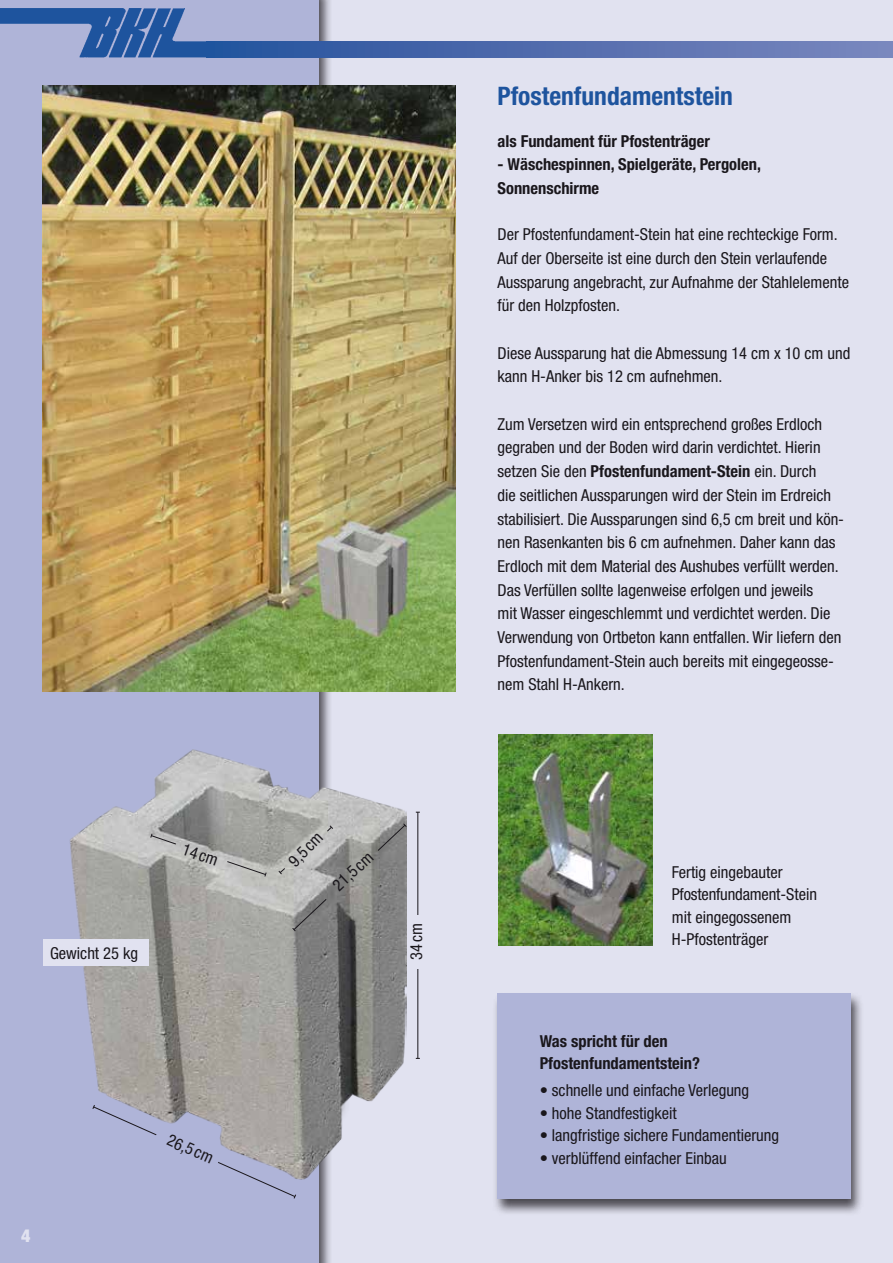
<style>
.page{position:relative;width:893px;height:1263px;background:#e1e2f0}
.page>*{position:absolute;margin:0;border:0;box-sizing:border-box;transform-origin:0 0}
.t1{font:700 condensed 25.5px "Helvetica Neue";color:#1e549e}
.t2{font:900 condensed 18px "Helvetica Neue";color:#e1e2f0}
.t3{font:condensed 16.5px/23.7px "Helvetica Neue";color:#1a171c}
.t4{font:700 condensed 16.5px/23.2px "Helvetica Neue";color:#1a171c}
.s1{font-weight:700}
</style>
<div class="page">
<div style="left:0;top:0;width:319px;height:1263px;background:#afb4d8"></div>
<img style="left:0;top:8px;width:209px;height:50px">
<div style="left:206px;top:41px;width:687px;height:16px;background:linear-gradient(to right,#24529d,#7d87be)"></div>
<img style="left:70px;top:749px;width:336px;height:431px">
<hr style="left:417px;top:812px;width:1px;height:246px;background:#1a171c">
<div style="left:409px;top:916px;width:23px;height:53px;background:#e1e2f0"></div>
<svg style="left:226px;top:860px;width:41px;height:17px"></svg>
<svg style="left:150px;top:833px;width:27px;height:12px"></svg>
<svg style="left:278px;top:867px;width:8px;height:8px"></svg>
<svg style="left:326px;top:824px;width:8px;height:8px"></svg>
<svg style="left:291px;top:898px;width:36px;height:34px"></svg>
<svg style="left:92px;top:1104px;width:205px;height:95px"></svg>
<div style="left:43px;top:939px;width:105px;height:27px;background:#e1e2f0"></div>
<svg style="left:377px;top:822px;width:30px;height:30px"></svg>
<img style="left:498px;top:734px;width:155px;height:211px">
<img style="left:43px;top:85px;width:412px;height:607px">
<div style="left:492px;top:991px;width:372px;height:224px;background:#1a171c;opacity:.75"></div>
<div style="left:497px;top:993px;width:353px;height:206px;background:#afb4d8"></div>
<p class="t3" style="left:50px;top:941px;width:89px">Gewicht 25 kg</p>
<p class="t3" style="left:187px;top:837px;width:38px;rotate:19deg">14 cm</p>
<p class="t2" style="left:21px;top:1224px;width:11px">4</p>
<p class="t3" style="left:173px;top:1128px;width:50px;rotate:24deg">26,5 cm</p>
<p class="t3" style="left:283px;top:855px;width:42px;rotate:-46deg">9,5 cm</p>
<p class="t3" style="left:327px;top:879px;width:50px;rotate:-43deg">21,5 cm</p>
<p class="t3" style="left:404px;top:960px;width:38px;rotate:-90deg">34 cm</p>
<h1 class="t1" style="left:497px;top:80px;width:237px">Pfostenfundamentstein</h1>
<p class="t4" style="left:497px;top:129px;width:214px">als Fundament für Pfostenträger</p>
<p class="t4" style="left:497px;top:153px;width:265px">- Wäschespinnen, Spielgeräte, Pergolen,<br>Sonnenschirme</p>
<p class="t3" style="left:497px;top:222px;width:353px">Der Pfostenfundament-Stein hat eine rechteckige Form.<br>Auf der Oberseite ist eine durch den Stein verlaufende Aussparung angebracht, zur Aufnahme der Stahlelemente für den Holzpfosten.</p>
<p class="t3" style="left:497px;top:341px;width:354px">Diese Aussparung hat die Abmessung 14 cm x 10 cm und kann H-Anker bis 12 cm aufnehmen.</p>
<p class="t3" style="left:497px;top:412px;width:348px">Zum Versetzen wird ein entsprechend großes Erdloch gegraben und der Boden wird darin verdichtet. Hierin setzen Sie den <span class="s1">Pfostenfundament-Stein</span> ein. Durch<br>die seitlichen Aussparungen wird der Stein im Erdreich stabilisiert. Die Aussparungen sind 6,5 cm breit und kön&shy;nen Rasenkanten bis 6 cm aufnehmen. Daher kann das Erdloch mit dem Material des Aushubes verfüllt werden.<br>Das Verfüllen sollte lagenweise erfolgen und jeweils<br>mit Wasser eingeschlemmt und verdichtet werden. Die Verwendung von Ortbeton kann entfallen. Wir liefern den Pfostenfundament-Stein auch bereits mit eingegeosse&shy;nem Stahl H-Ankern.</p>
<p class="t3" style="left:672px;top:860px;width:147px;line-height:22.5px">Fertig eingebauter<br>Pfostenfundament-Stein mit eingegossenem<br>H-Pfostenträger</p>
<p class="t4" style="left:540px;top:1029px;width:162px;line-height:22.5px">Was spricht für den<br>Pfostenfundamentstein?</p>
<p class="t3" style="left:540px;top:1078px;width:211px">• schnelle und einfache Verlegung</p>
<p class="t3" style="left:540px;top:1101px;width:139px">• hohe Standfestigkeit</p>
<p class="t3" style="left:540px;top:1123px;width:241px">• langfristige sichere Fundamentierung</p>
<p class="t3" style="left:540px;top:1146px;width:188px">• verblüffend einfacher Einbau</p>
</div>
